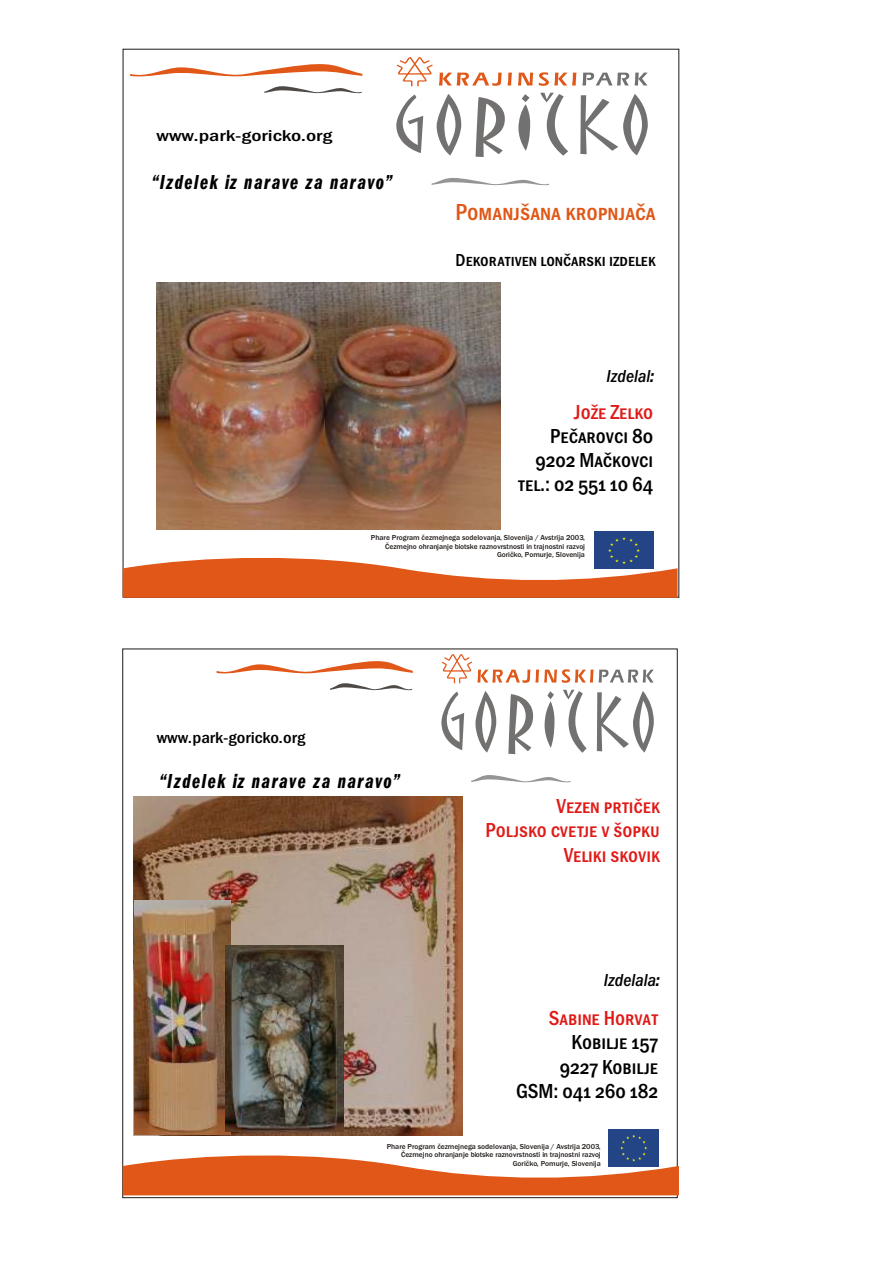
<style>
.page{position:relative;width:894px;height:1263px;background:#fff}
.page>*{position:absolute;margin:0;border:0;box-sizing:border-box;transform-origin:0 0}
.t1{font:500 condensed 24px "Franklin Got SC Itc TEE";color:#e05717}
.t2{font:500 condensed 21px/24.2px "Franklin Got SC Itc TEE";color:#000;text-align:right}
.t3{font:500 condensed 21px/24.2px "Franklin Got SC Itc TEE";color:#e01a17;text-align:right}
.t4{font:21px "Franklin Got Itc TEE Demi Comp Ital";letter-spacing:.07em;color:#000}
.t5{font:500 condensed 18px "Franklin Got SC Itc TEE";color:#000}
.t6{font:italic 500 condensed 18px "Franklin Got Itc TEE";color:#000}
.t7{font:500 condensed 16.35px "Franklin Got Itc TEE";color:#000;scale:1.36 1}
.t8{font:500 condensed 16.35px "Franklin Got Itc TEE";color:#000;scale:1.15 1}
.t9{font:500 7.5px/8.6px "Franklin Got Itc TEE";color:#1f1a17;text-align:right}
.s1{font-family:"Franklin Got Itc TEE Demi Comp Ital";font-weight:400;font-style:normal;font-stretch:normal}
</style>
<div class="page">
<svg style="left:432px;top:178px;width:117px;height:8px"></svg>
<svg style="left:396px;top:94px;width:27px;height:59px"></svg>
<svg style="left:437px;top:94px;width:24px;height:61px"></svg>
<svg style="left:476px;top:97px;width:29px;height:60px"></svg>
<svg style="left:518px;top:94px;width:12px;height:57px"></svg>
<svg style="left:540px;top:93px;width:28px;height:63px"></svg>
<svg style="left:635px;top:73px;width:12px;height:12px"></svg>
<svg style="left:580px;top:94px;width:68px;height:61px"></svg>
<svg style="left:439px;top:73px;width:63px;height:13px"></svg>
<svg style="left:508px;top:73px;width:4px;height:12px"></svg>
<svg style="left:518px;top:73px;width:15px;height:12px"></svg>
<svg style="left:539px;top:72px;width:90px;height:14px"></svg>
<svg style="left:397px;top:57px;width:36px;height:29px"></svg>
<svg style="left:264px;top:86px;width:98px;height:8px"></svg>
<svg style="left:130px;top:64px;width:232px;height:13px"></svg>
<div style="left:594px;top:532px;width:60px;height:37px;background:#244585"></div>
<svg style="left:123px;top:537px;width:555px;height:61px"></svg>
<img style="left:157px;top:283px;width:343px;height:246px">
<svg style="left:471px;top:775px;width:100px;height:8px"></svg>
<svg style="left:441px;top:691px;width:23px;height:59px"></svg>
<svg style="left:475px;top:691px;width:21px;height:62px"></svg>
<svg style="left:508px;top:694px;width:25px;height:60px"></svg>
<svg style="left:545px;top:691px;width:9px;height:57px"></svg>
<svg style="left:563px;top:690px;width:24px;height:63px"></svg>
<svg style="left:597px;top:691px;width:57px;height:62px"></svg>
<svg style="left:442px;top:654px;width:212px;height:29px"></svg>
<svg style="left:330px;top:683px;width:82px;height:8px"></svg>
<svg style="left:217px;top:661px;width:196px;height:13px"></svg>
<div style="left:609px;top:1129px;width:50px;height:38px;background:#244585"></div>
<svg style="left:123px;top:1135px;width:556px;height:60px"></svg>
<img style="left:134px;top:797px;width:329px;height:338px">
<img style="left:135px;top:901px;width:95px;height:234px">
<img style="left:225px;top:946px;width:119px;height:185px">
<h3 class="t7" style="left:157px;top:128px;width:131px">www.park-goricko.org</h3>
<h2 class="t4" style="left:151px;top:173px;width:242px">“Izdelek iz narave za naravo”</h2>
<h1 class="t1" style="left:455px;top:202px;width:202px">Pomanjšana kropnjača</h1>
<h3 class="t5" style="left:456px;top:253px;width:202px">Dekorativen lončarski izdelek</h3>
<h3 class="t6" style="left:606px;top:369px;width:49px">Izdelal<span class="s1">:</span></h3>
<h2 class="t3" style="left:574px;top:401px;width:80px">Jože Zelko</h2>
<h2 class="t2" style="left:518px;top:425px;width:137px">Pečarovci 80<br>9202 Mačkovci tel.: 02 551 10 64</h2>
<p class="t9" style="left:371px;top:534px;width:216px">Phare Program čezmejnega sodelovanja, Slovenija / Avstrija 2003,<br>Čezmejno ohranjanje biotske raznovrstnosti in trajnostni razvoj<br>Goričko, Pomurje, Slovenija</p>
<h3 class="t8" style="left:157px;top:730px;width:131px">www.park-goricko.org</h3>
<h2 class="t4" style="left:159px;top:772px;width:242px">“Izdelek iz narave za naravo”</h2>
<h2 class="t3" style="left:485px;top:796px;width:176px">Vezen prtiček<br>Poljsko cvetje v šopku<br>Veliki skovik</h2>
<h3 class="t6" style="left:604px;top:973px;width:58px">Izdelala<span class="s1">:</span></h3>
<h2 class="t3" style="left:549px;top:1008px;width:111px">Sabine Horvat</h2>
<h2 class="t2" style="left:516px;top:1032px;width:144px">Kobilje 157<br>9227 Kobilje<br>GSM: 041 260 182</h2>
<p class="t9" style="left:387px;top:1143px;width:216px">Phare Program čezmejnega sodelovanja, Slovenija / Avstrija 2003,<br>Čezmejno ohranjanje biotske raznovrstnosti in trajnostni razvoj<br>Goričko, Pomurje, Slovenija</p>
</div>
